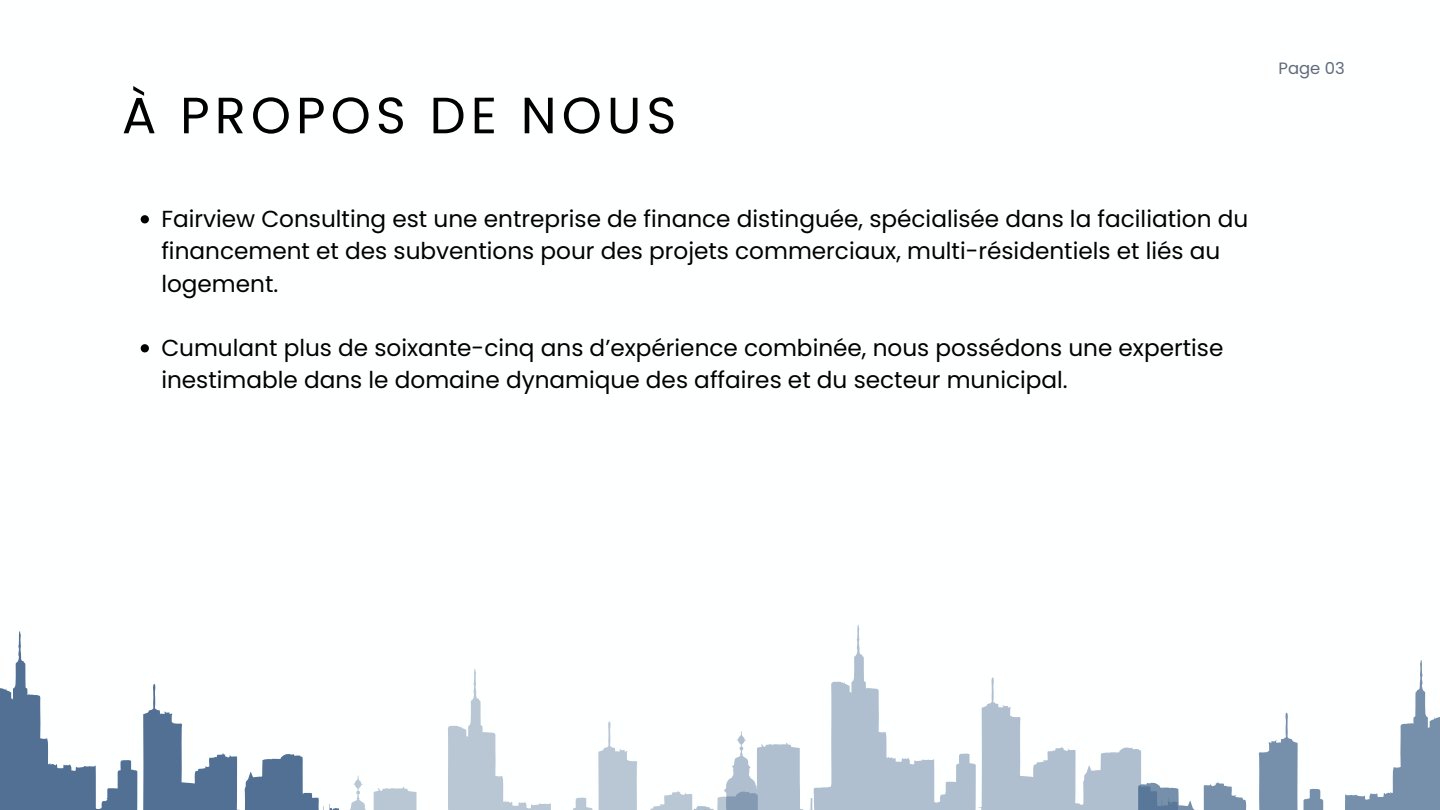
<style>
.page{position:relative;width:1440px;height:810px;background:#fff}
.page>*{position:absolute;margin:0;border:0;box-sizing:border-box;transform-origin:0 0}
.t1{font:51px "Poppins";letter-spacing:.1em;color:#000}
.t2{font:23.2px/32.2px "Poppins";color:#000}
.t3{font:16.4px "Poppins";color:#61697b}
</style>
<div class="page">
<svg style="left:141px;top:215px;width:8px;height:8px"></svg>
<svg style="left:141px;top:344px;width:8px;height:8px"></svg>
<svg style="left:349px;top:669px;width:335px;height:141px"></svg>
<svg style="left:616px;top:750px;width:10px;height:2px"></svg>
<svg style="left:684px;top:625px;width:417px;height:185px"></svg>
<svg style="left:1000px;top:706px;width:9px;height:2px"></svg>
<svg style="left:0;top:631px;width:339px;height:179px"></svg>
<svg style="left:161px;top:712px;width:10px;height:3px"></svg>
<svg style="left:1101px;top:660px;width:339px;height:150px"></svg>
<svg style="left:1271px;top:741px;width:10px;height:2px"></svg>
<p class="t1" style="left:122px;top:80px;width:556px">À PROPOS DE NOUS</p>
<h1 class="t2" style="left:161px;top:203px;width:1088px">Fairview Consulting est une entreprise de finance distinguée, spécialisée dans la faciliation du financement et des subventions pour des projets commerciaux, multi-résidentiels et liés au logement.</h1>
<p class="t2" style="left:161px;top:332px;width:1064px">Cumulant plus de soixante-cinq ans d’expérience combinée, nous possédons une expertise inestimable dans le domaine dynamique des affaires et du secteur municipal.</p>
<p class="t3" style="left:1279px;top:57px;width:68px">Page 03</p>
</div>
